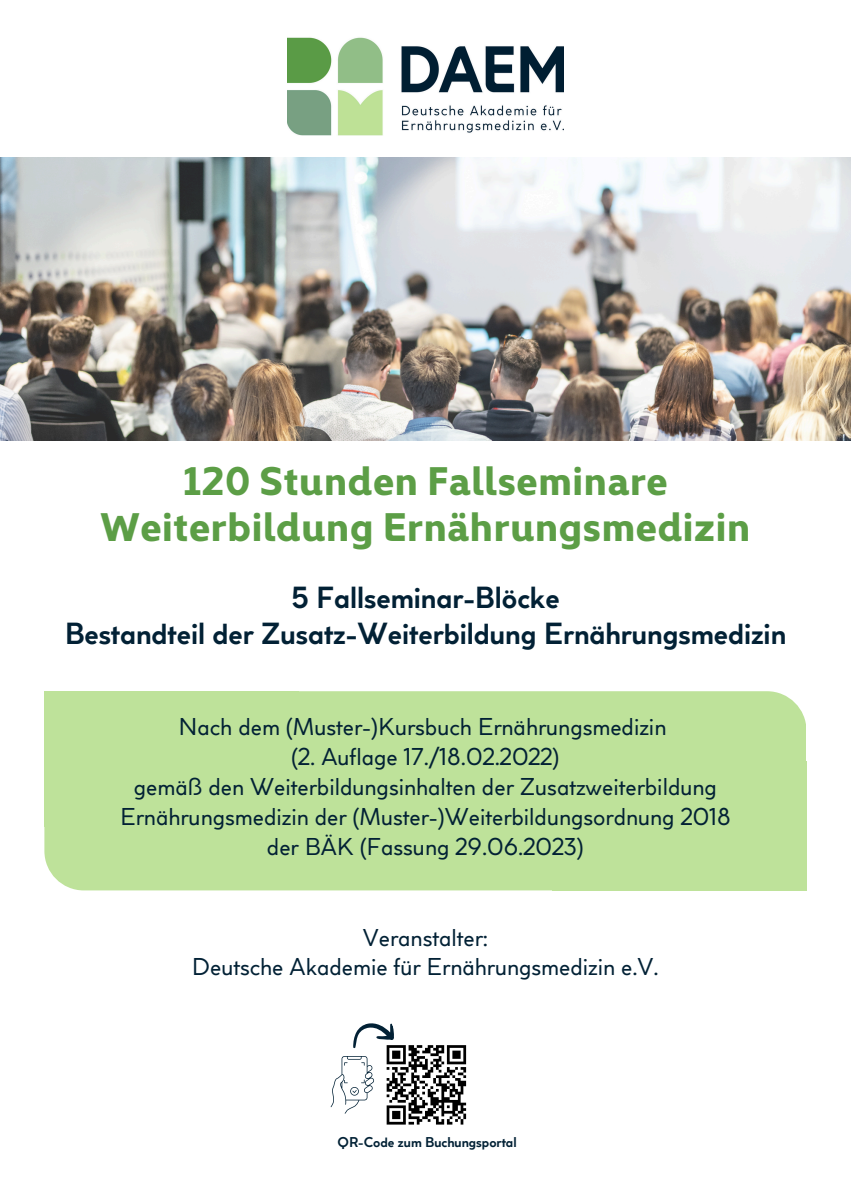
<style>
.page{position:relative;width:851px;height:1202px;background:#fff}
.page>*{position:absolute;margin:0;border:0;box-sizing:border-box;transform-origin:0 0}
.t1{font:700 40.4px/46.4px "Kyrial Display Pro";color:#5c9e46;text-align:center}
.t2{font:700 30.4px/36px "Coco Sharp XS";color:#022135;text-align:center}
.t3{font:24.2px/30px "Coco Sharp XS";color:#022135;text-align:center}
.t4{font:700 14.2px "Coco Sharp XS";color:#022135}
</style>
<div class="page">
<img style="left:287px;top:37px;width:276px;height:98px">
<div style="left:44px;top:691px;width:762px;height:199px;background:#bee29a;border-radius:39px"></div>
<div style="left:44px;top:691px;width:254px;height:136px;background:#bee29a"></div>
<div style="left:552px;top:761px;width:254px;height:129px;background:#bee29a"></div>
<svg style="left:330px;top:1023px;width:137px;height:102px"></svg>
<img style="left:0;top:157px;width:850px;height:284px">
<p class="t1" style="left:100px;top:461px;width:652px">120 Stunden Fallseminare<br>Weiterbildung Ernährungsmedizin</p>
<p class="t2" style="left:65px;top:579px;width:723px">5 Fallseminar-Blöcke<br>Bestandteil der Zusatz-Weiterbildung Ernährungsmedizin</p>
<h1 class="t3" style="left:120px;top:711px;width:612px">Nach dem (Muster-)Kursbuch Ernährungsmedizin<br>(2. Auflage 17./18.02.2022)<br>gemäß den Weiterbildungsinhalten der Zusatzweiterbildung Ernährungsmedizin der (Muster-)Weiterbildungsordnung 2018 der BÄK (Fassung 29.06.2023)</h1>
<h2 class="t3" style="left:192px;top:923px;width:468px;line-height:28.8px">Veranstalter:<br>Deutsche Akademie für Ernährungsmedizin e.V.</h2>
<h3 class="t4" style="left:337px;top:1133px;width:181px">QR-Code zum Buchungsportal</h3>
</div>
